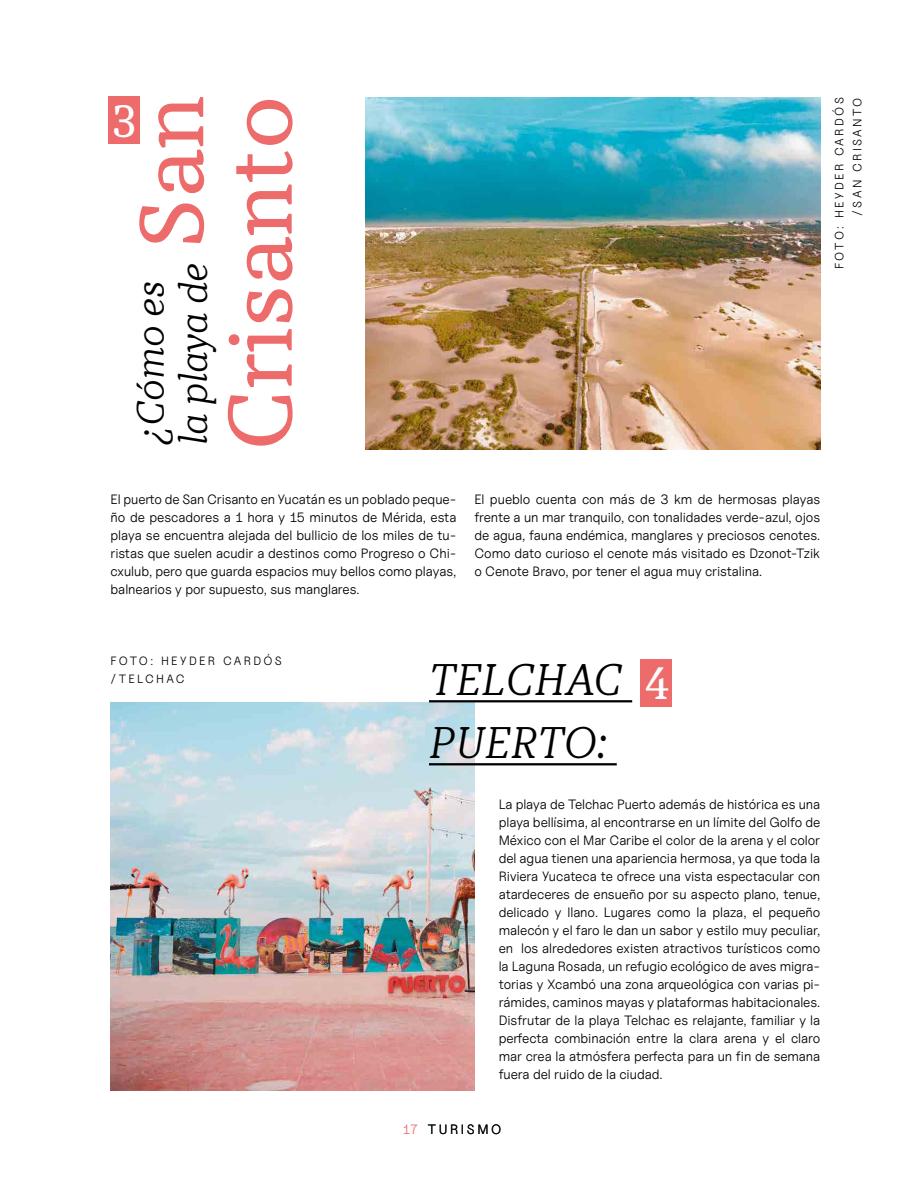
<style>
.page{position:relative;width:918px;height:1188px;background:#fff}
.page>*{position:absolute;margin:0;border:0;box-sizing:border-box;transform-origin:0 0}
.t1{font:90px/88.5px "TT Tricks";color:#ed6b6a;text-align:right}
.t2{font:italic 300 45px/63px "TT Tricks";color:#000}
.t3{font:45px "TT Tricks";color:#fff}
.t4{font:italic 300 39px/43.5px "TT Tricks";color:#000}
.t5{font:13.5px/18px "Uncut Sans Book";letter-spacing:-.005em;color:#000;text-align:justify}
.t6{font:13.5px "Uncut Sans Book";letter-spacing:.19em;color:#000}
.t7{font:12px/18px "Uncut Sans Book";letter-spacing:.19em;color:#000;text-align:right}
.s1{color:#ed6b6a}
</style>
<div class="page">
<img style="left:365px;top:98px;width:455px;height:351px">
<img style="left:111px;top:702px;width:363px;height:388px">
<hr style="left:429px;top:700px;width:203px;height:2px;background:#000">
<hr style="left:429px;top:763px;width:188px;height:2px;background:#000">
<div style="left:108px;top:97px;width:31px;height:47px;background:#ed6b6a"></div>
<div style="left:641px;top:659px;width:31px;height:47px;background:#ed6b6a"></div>
<h1 class="t1" style="left:128px;top:451px;width:357px;rotate:-90deg">San<br>Crisanto</h1>
<h2 class="t3" style="left:111px;top:93px;width:27px">3</h2>
<h3 class="t4" style="left:129px;top:445px;width:184px;rotate:-90deg">¿Cómo es la playa de</h3>
<p class="t7" style="left:830px;top:269px;width:173px;rotate:-90deg">FOTO: HEYDER CARDÓS /SAN CRISANTO</p>
<p class="t5" style="left:111px;top:490px;width:347px">El puerto de San Crisanto en Yucatán es un poblado peque&shy;ño de pescadores a 1 hora y 15 minutos de Mérida, esta playa se encuentra alejada del bullicio de los miles de tu&shy;ristas que suelen acudir a destinos como Progreso o Chi&shy;cxulub, pero que guarda espacios muy bellos como playas, balnearios y por supuesto, sus manglares.</p>
<p class="t5" style="left:474px;top:490px;width:347px">El pueblo cuenta con más de 3 km de hermosas playas frente a un mar tranquilo, con tonalidades verde-azul, ojos de agua, fauna endémica, manglares y preciosos cenotes.<br>Como dato curioso el cenote más visitado es Dzonot-Tzik o Cenote Bravo, por tener el agua muy cristalina.</p>
<p class="t7" style="left:111px;top:652px;width:173px;text-align:left">FOTO: HEYDER CARDÓS /TELCHAC</p>
<h2 class="t2" style="left:429px;top:648px;width:195px">TELCHAC<br>PUERTO:</h2>
<h2 class="t3" style="left:644px;top:656px;width:27px">4</h2>
<p class="t5" style="left:499px;top:796px;width:323px">La playa de Telchac Puerto además de histórica es una playa bellísima, al encontrarse en un límite del Golfo de México con el Mar Caribe el color de la arena y el color del agua tienen una apariencia hermosa, ya que toda la Riviera Yucateca te ofrece una vista espectacular con atardeceres de ensueño por su aspecto plano, tenue, delicado y llano. Lugares como la plaza, el pequeño malecón y el faro le dan un sabor y estilo muy peculiar, en los alrededores existen atractivos turísticos como la Laguna Rosada, un refugio ecológico de aves migra&shy;torias y Xcambó una zona arqueológica con varias pi&shy;rámides, caminos mayas y plataformas habitacionales.<br>Disfrutar de la playa Telchac es relajante, familiar y la perfecta combinación entre la clara arena y el claro mar crea la atmósfera perfecta para un fin de semana fuera del ruido de la ciudad.</p>
<p class="t6" style="left:403px;top:1121px;width:100px"><span class="s1">17</span> TURISMO</p>
</div>
